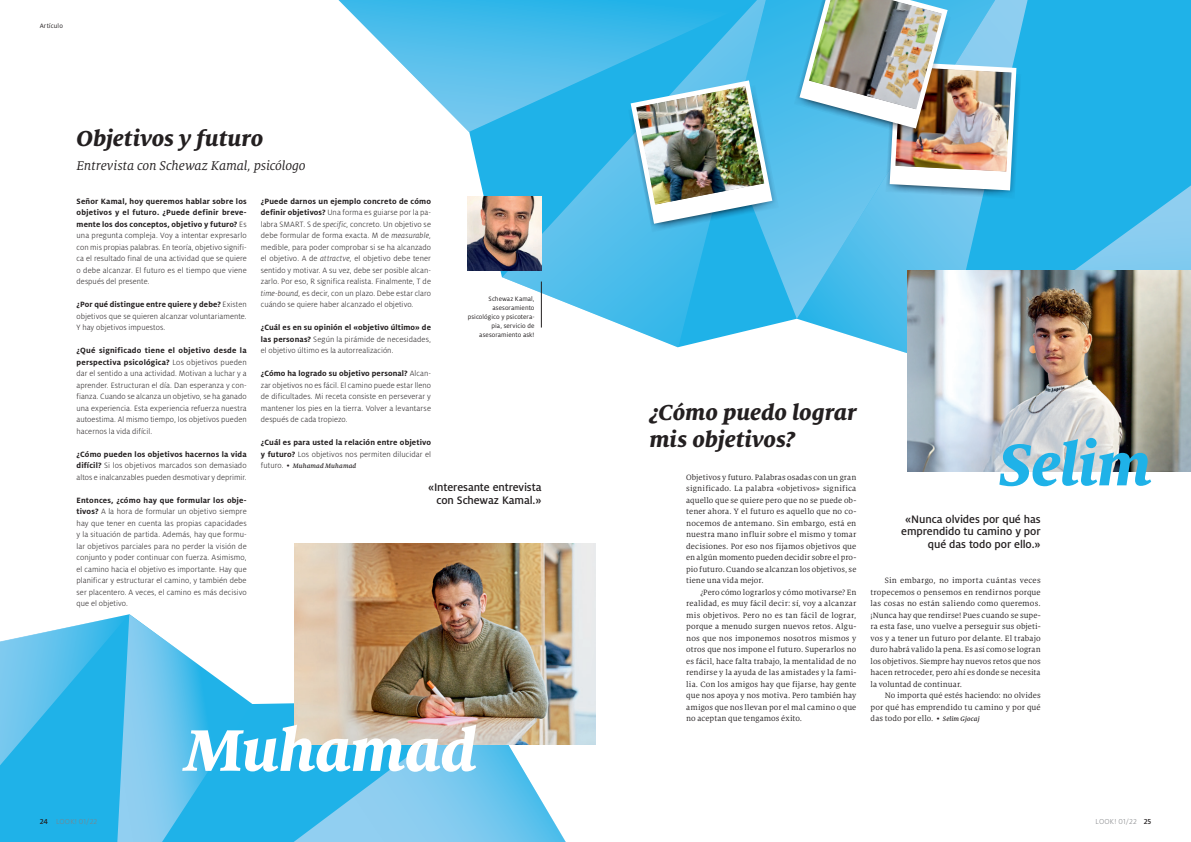
<style>
.page{position:relative;width:1191px;height:842px;background:#fff}
.page>*{position:absolute;margin:0;border:0;box-sizing:border-box;transform-origin:0 0}
.t1{font:italic 800 65px "Milo Serif Pro";letter-spacing:-.01em;color:#fff}
.t2{font:italic 800 65px "Milo Serif Pro";letter-spacing:-.015em;color:#1fb2e8}
.t3{font:italic 800 24px/27px "Milo Serif Pro";color:#231f20}
.t4{font:italic 14px "Milo Serif Pro";letter-spacing:-.01em;color:#231f20}
.t5{font:500 12px/12.5px "Milo Pro";letter-spacing:-.005em;color:#231f20;text-align:right}
.t6{font:300 8.5px/11.5px "Milo Pro";letter-spacing:.01em;color:#231f20;text-align:justify}
.t7{font:8.5px/11.5px "Milo Serif Pro";letter-spacing:.01em;color:#231f20;text-align:justify}
.t8{font:700 8.5px/11.5px "Milo Pro";letter-spacing:.015em;color:#231f20}
.t9{font:300 8px "Milo Pro";letter-spacing:.025em;color:#808285}
.t10{font:7px/9px "Milo Pro";letter-spacing:.01em;color:#231f20;text-align:right}
.t11{font:italic 500 7px "Milo Serif Pro";letter-spacing:.025em;color:#231f20}
.s1{font-weight:700}
.s2{font-style:italic}
.s3{font-weight:300}
.s4{font-family:"Milo Pro";font-weight:300;font-style:normal;font-size:8.5px}
.s5{font-weight:400;font-style:normal;font-size:8.5px}
.s6{font-weight:500;font-style:italic;font-size:7px}
.s7{font-weight:500;color:#231f20}
</style>
<div class="page">
<svg style="left:467px;top:0;width:724px;height:348px;background:#3dbcea"></svg>
<svg style="left:1046px;top:182px;width:145px;height:89px;background:#48bbea"></svg>
<svg style="left:797px;top:0;width:249px;height:353px;fill:#1fb2e8"></svg>
<svg style="left:502px;top:132px;width:267px;height:215px"></svg>
<svg style="left:338px;top:0;width:391px;height:132px"></svg>
<svg style="left:729px;top:0;width:287px;height:319px;background:#4dbdeb"></svg>
<svg style="left:0;top:614px;width:248px;height:228px;background:#60c5ed"></svg>
<svg style="left:214px;top:701px;width:376px;height:141px;background:#63c5ed"></svg>
<img style="left:885px;top:67px;width:136px;height:132px">
<img style="left:794px;top:0;width:5px;height:137px">
<img style="left:799px;top:0;width:217px;height:190px">
<img style="left:809px;top:0;width:133px;height:109px">
<img style="left:628px;top:85px;width:150px;height:147px">
<svg style="left:630px;top:80px;width:142px;height:144px"></svg>
<img style="left:636px;top:86px;width:128px;height:119px">
<img style="left:294px;top:543px;width:301px;height:201px">
<img style="left:907px;top:271px;width:284px;height:201px">
<img style="left:468px;top:197px;width:73px;height:73px">
<hr style="left:541px;top:282px;width:1px;height:46px;background:#231f20">
<p class="t10" style="left:40px;top:22px;width:25px">Artículo</p>
<h2 class="t3" style="left:77px;top:125px;width:188px">Objetivos y futuro</h2>
<h3 class="t4" style="left:77px;top:158px;width:230px">Entrevista con Schewaz Kamal, psicólogo</h3>
<p class="t6" style="left:77px;top:195px;width:172px"><span class="s1">Señor Kamal, hoy queremos hablar sobre los objetivos y el futuro. ¿Puede definir breve&shy;mente los dos conceptos, objetivo y futuro?</span> Es una pregunta compleja. Voy a intentar expresarlo con mis propias palabras. En teoría, objetivo signifi&shy;ca el resultado final de una actividad que se quiere o debe alcanzar. El futuro es el tiempo que viene después del presente.</p>
<p class="t6" style="left:77px;top:299px;width:172px"><span class="s1">¿Por qué distingue entre quiere y debe?</span> Existen objetivos que se quieren alcanzar voluntariamente.<br>Y hay objetivos impuestos.</p>
<p class="t6" style="left:77px;top:345px;width:172px"><span class="s1">¿Qué significado tiene el objetivo desde la perspectiva psicológica?</span> Los objetivos pueden dar el sentido a una actividad. Motivan a luchar y a aprender. Estructuran el día. Dan esperanza y con&shy;fianza. Cuando se alcanza un objetivo, se ha ganado una experiencia. Esta experiencia refuerza nuestra autoestima. Al mismo tiempo, los objetivos pueden hacernos la vida difícil.</p>
<p class="t6" style="left:77px;top:448px;width:172px"><span class="s1">¿Cómo pueden los objetivos hacernos la vida difícil?</span> Si los objetivos marcados son demasiado altos e inalcanzables pueden desmotivar y deprimir.</p>
<p class="t6" style="left:77px;top:494px;width:172px"><span class="s1">Entonces, ¿cómo hay que formular los obje&shy;tivos?</span> A la hora de formular un objetivo siempre hay que tener en cuenta las propias capacidades y la situación de partida. Además, hay que formu&shy;lar objetivos parciales para no perder la visión de conjunto y poder continuar con fuerza. Asimismo, el camino hacia el objetivo es importante. Hay que planificar y estructurar el camino, y también debe ser placentero. A veces, el camino es más decisivo que el objetivo.</p>
<p class="t6" style="left:261px;top:195px;width:172px"><span class="s1">¿Puede darnos un ejemplo concreto de cómo definir objetivos?</span> Una forma es guiarse por la pa&shy;labra SMART. S de <span class="s2">specific,</span> concreto. Un objetivo se debe formular de forma exacta. M de <span class="s2">measurable, </span>medible, para poder comprobar si se ha alcanzado el objetivo. A de <span class="s2">attractve,</span> el objetivo debe tener sentido y motivar. A su vez, debe ser posible alcan&shy;zarlo. Por eso, R significa realista. Finalmente, T de <span class="s2">time-bound,</span> es decir, con un plazo. Debe estar claro cuándo se quiere haber alcanzado el objetivo.</p>
<p class="t6" style="left:261px;top:322px;width:172px"><span class="s1">¿Cuál es en su opinión el «objetivo último» de las personas?</span> Según la pirámide de necesidades, el objetivo último es la autorrealización.</p>
<p class="t6" style="left:261px;top:368px;width:172px"><span class="s1">¿Cómo ha logrado su objetivo personal?</span> Alcan&shy;zar objetivos no es fácil. El camino puede estar lleno de dificultades. Mi receta consiste en perseverar y mantener los pies en la tierra. Volver a levantarse después de cada tropiezo.</p>
<p class="t8" style="left:261px;top:437px;width:172px">¿Cuál es para usted la relación entre objetivo y futuro? <span class="s3">Los objetivos nos permiten dilucidar el</span></p>
<p class="t11" style="left:261px;top:462px;width:97px"><span class="s4">futuro.</span> <span class="s5">•</span> Muhamad Muhamad</p>
<p class="t10" style="left:468px;top:294px;width:68px">Schewaz Kamal, asesoramiento psicológico y psicotera&shy;pia, servicio de asesoramiento ask!</p>
<h3 class="t5" style="left:428px;top:481px;width:115px">«Interesante entrevista con Schewaz Kamal.»</h3>
<h1 class="t1" style="left:184px;top:712px;width:294px">Muhamad</h1>
<h2 class="t3" style="left:649px;top:398px;width:209px">¿Cómo puedo lograr mis objetivos?</h2>
<p class="t7" style="left:686px;top:471px;width:172px">Objetivos y futuro. Palabras osadas con un gran significado. La palabra «objetivos» significa aquello que se quiere pero que no se puede ob&shy;tener ahora. Y el futuro es aquello que no co&shy;nocemos de antemano. Sin embargo, está en nuestra mano influir sobre el mismo y tomar decisiones. Por eso nos fijamos objetivos que en algún momento pueden decidir sobre el pro&shy;pio futuro. Cuando se alcanzan los objetivos, se tiene una vida mejor.</p>
<p class="t7" style="left:686px;top:586px;width:172px;text-indent:14px">¿Pero cómo lograrlos y cómo motivarse? En realidad, es muy fácil decir: sí, voy a alcanzar mis objetivos. Pero no es tan fácil de lograr, porque a menudo surgen nuevos retos. Algu&shy;nos que nos imponemos nosotros mismos y otros que nos impone el futuro. Superarlos no es fácil, hace falta trabajo, la mentalidad de no rendirse y la ayuda de las amistades y la fami&shy;lia. Con los amigos hay que fijarse, hay gente que nos apoya y nos motiva. Pero también hay amigos que nos llevan por el mal camino o que no aceptan que tengamos éxito.</p>
<h1 class="t2" style="left:998px;top:426px;width:155px">Selim</h1>
<h3 class="t5" style="left:901px;top:513px;width:141px">«Nunca olvides por qué has emprendido tu camino y por qué das todo por ello.»</h3>
<p class="t7" style="left:870px;top:575px;width:172px;text-indent:14px">Sin embargo, no importa cuántas veces tropecemos o pensemos en rendirnos porque las cosas no están saliendo como queremos. ¡Nunca hay que rendirse! Pues cuando se supe&shy;ra esta fase, uno vuelve a perseguir sus objeti&shy;vos y a tener un futuro por delante. El trabajo duro habrá valido la pena. Es así como se logran los objetivos. Siempre hay nuevos retos que nos hacen retroceder, pero ahí es donde se necesita la voluntad de continuar.</p>
<p class="t7" style="left:870px;top:690px;width:172px;text-indent:14px">No importa qué estés haciendo: no olvides por qué has emprendido tu camino y por qué das todo por ello. • <span class="s6">Selim Gjocaj</span></p>
<p class="t9" style="left:40px;top:817px;width:59px"><span class="s7">24</span> LOOK! 01/22</p>
<p class="t9" style="left:1095px;top:817px;width:57px">LOOK! 01/22 <span class="s7">25</span></p>
</div>
